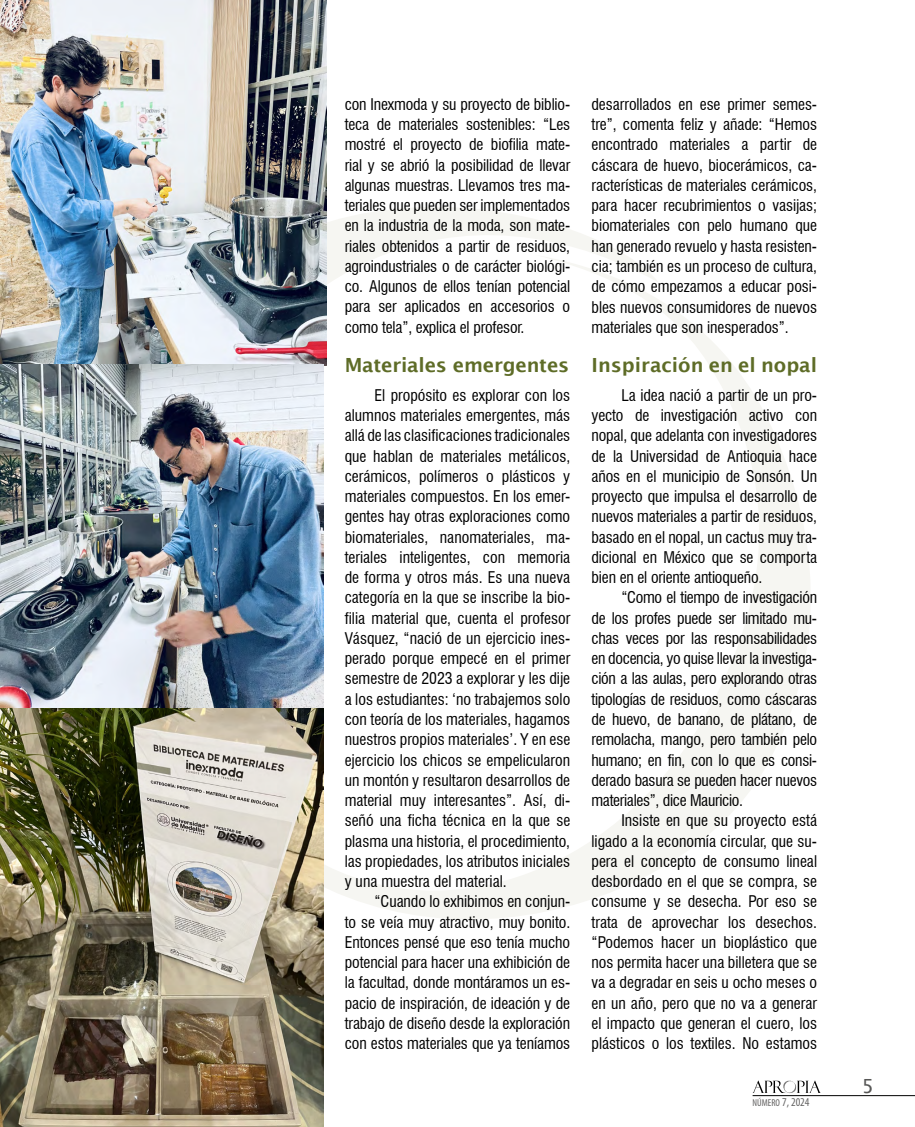
<style>
.page{position:relative;width:915px;height:1127px;background:#fff}
.page>*{position:absolute;margin:0;border:0;box-sizing:border-box;transform-origin:0 0}
.t1{font:600 19.5px "Lucida Sans";letter-spacing:-.01em;color:#5e6c27}
.t2{font:19.5px "Lucida Sans";color:#575756}
.t3{font:condensed 15.75px/20.2px "Swiss 721 BT";letter-spacing:-.005em;color:#000;text-align:justify}
.t4{font:condensed 10.05px "Myriad Pro";color:#646363}
.s1{font-size:12px}
</style>
<div class="page">
<hr style="left:752px;top:1095px;width:162px;height:1px;background:#000">
<svg style="left:752px;top:1080px;width:68px;height:14px"></svg>
<svg style="left:323px;top:195px;width:488px;height:726px"></svg>
<img style="left:0;top:0;width:326px;height:366px">
<img style="left:0;top:364px;width:323px;height:763px">
<p class="t3" style="left:344px;top:94px;width:227px">con Inexmoda y su proyecto de biblio&shy;teca de materiales sostenibles: “Les mostré el proyecto de biofilia mate&shy;rial y se abrió la posibilidad de llevar algunas muestras. Llevamos tres ma&shy;teriales que pueden ser implementados en la industria de la moda, son mate&shy;riales obtenidos a partir de residuos, agroindustriales o de carácter biológi&shy;co. Algunos de ellos tenían potencial para ser aplicados en accesorios o como tela”, explica el profesor.</p>
<p class="t1" style="left:344px;top:354px;width:226px">Materiales emergentes</p>
<p class="t3" style="left:344px;top:385px;width:227px;text-indent:30px">El propósito es explorar con los alumnos materiales emergentes, más allá de las clasificaciones tradicionales que hablan de materiales metálicos, cerámicos, polímeros o plásticos y materiales compuestos. En los emer&shy;gentes hay otras exploraciones como biomateriales, nanomateriales, ma&shy;teriales inteligentes, con memoria de forma y otros más. Es una nueva categoría en la que se inscribe la bio&shy;filia material que, cuenta el profesor Vásquez, “nació de un ejercicio ines&shy;perado porque empecé en el primer semestre de 2023 a explorar y les dije a los estudiantes: ‘no trabajemos solo con teoría de los materiales, hagamos nuestros propios materiales’. Y en ese ejercicio los chicos se empelicularon un montón y resultaron desarrollos de material muy interesantes”. Así, di&shy;señó una ficha técnica en la que se plasma una historia, el procedimiento, las propiedades, los atributos iniciales y una muestra del material.</p>
<p class="t3" style="left:344px;top:891px;width:227px;text-indent:30px">“Cuando lo exhibimos en conjun&shy;to se veía muy atractivo, muy bonito.<br>Entonces pensé que eso tenía mucho potencial para hacer una exhibición de la facultad, donde montáramos un es&shy;pacio de inspiración, de ideación y de trabajo de diseño desde la exploración con estos materiales que ya teníamos</p>
<p class="t3" style="left:591px;top:94px;width:227px">desarrollados en ese primer semes&shy;tre”, comenta feliz y añade: “Hemos encontrado materiales a partir de cáscara de huevo, biocerámicos, ca&shy;racterísticas de materiales cerámicos, para hacer recubrimientos o vasijas; biomateriales con pelo humano que han generado revuelo y hasta resisten&shy;cia; también es un proceso de cultura, de cómo empezamos a educar posi&shy;bles nuevos consumidores de nuevos materiales que son inesperados”.</p>
<p class="t1" style="left:591px;top:354px;width:227px">Inspiración en el nopal</p>
<p class="t3" style="left:591px;top:385px;width:227px;text-indent:30px">La idea nació a partir de un pro&shy;yecto de investigación activo con nopal, que adelanta con investigadores de la Universidad de Antioquia hace años en el municipio de Sonsón. Un proyecto que impulsa el desarrollo de nuevos materiales a partir de residuos, basado en el nopal, un cactus muy tra&shy;dicional en México que se comporta bien en el oriente antioqueño.</p>
<p class="t3" style="left:591px;top:587px;width:227px;text-indent:30px">“Como el tiempo de investigación de los profes puede ser limitado mu&shy;chas veces por las responsabilidades en docencia, yo quise llevar la investiga&shy;ción a las aulas, pero explorando otras tipologías de residuos, como cáscaras de huevo, de banano, de plátano, de remolacha, mango, pero también pelo humano; en fin, con lo que es consi&shy;derado basura se pueden hacer nuevos materiales”, dice Mauricio.</p>
<p class="t3" style="left:591px;top:810px;width:227px;text-indent:30px">Insiste en que su proyecto está ligado a la economía circular, que su&shy;pera el concepto de consumo lineal desbordado en el que se compra, se consume y se desecha. Por eso se trata de aprovechar los desechos. “Podemos hacer un bioplástico que nos permita hacer una billetera que se va a degradar en seis u ocho meses o en un año, pero que no va a generar el impacto que generan el cuero, los plásticos o los textiles. No estamos</p>
<p class="t4" style="left:752px;top:1097px;width:58px">NÚMERO <span class="s1">7, 2024</span></p>
<p class="t2" style="left:861px;top:1074px;width:14px">5</p>
</div>
